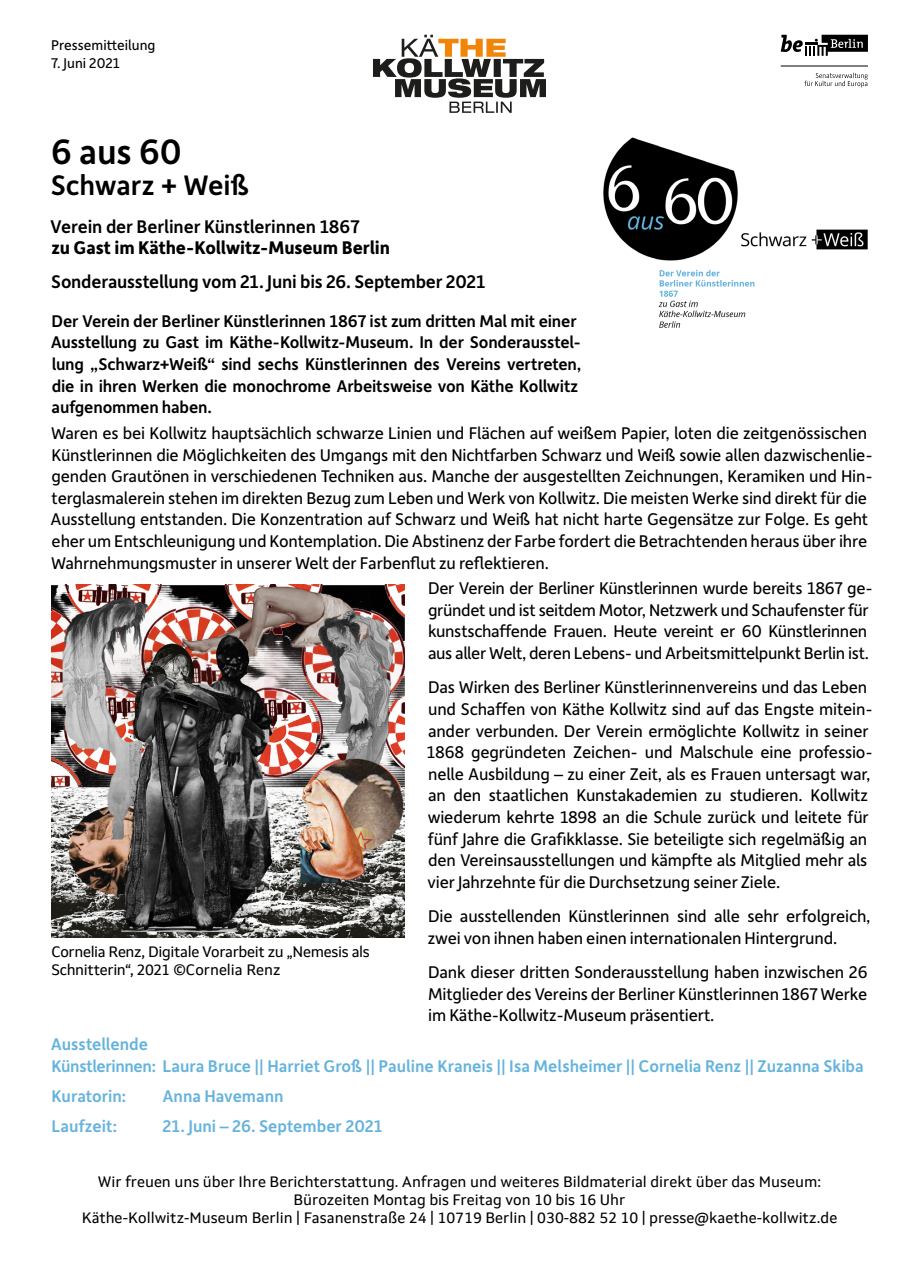
<style>
.page{position:relative;width:919px;height:1276px;background:#fff}
.page>*{position:absolute;margin:0;border:0;box-sizing:border-box;transform-origin:0 0}
.Untertitel{font:500 37.5px "Depot New";color:#000}
.Untertitel-2{font:500 30px "Depot New";letter-spacing:-.005em;color:#000}
.Laufzeit{font:500 19.5px "Depot New";letter-spacing:-.01em;color:#000}
.Laufzeit-2{font:700 19.5px "Depot New";letter-spacing:-.005em;color:#000}
.Text{font:18px/21.6px "Depot New";letter-spacing:-.01em;color:#000}
.Text-2{font:500 18px/21.6px "Depot New";letter-spacing:-.01em;color:#000}
.Daten{font:500 18px/21.6px "Depot New";color:#65b3dc}
.Personentitel{font:15px "Setimo";color:#000}
.Personentitel-2{font:15px/18px "Setimo";letter-spacing:-.02em;color:#000}
.Text-3{font:15px "Depot New";color:#000}
</style>
<div class="page">
<svg style="left:373px;top:35px;width:173px;height:78px"></svg>
<svg style="left:780px;top:35px;width:87px;height:21px"></svg>
<svg style="left:804px;top:73px;width:63px;height:14px"></svg>
<hr style="left:780px;top:66px;width:87px;height:1px;background:#000">
<img style="left:603px;top:137px;width:265px;height:191px">
<img style="left:51px;top:585px;width:353px;height:353px">
<p class="Text-3" style="left:51px;top:35px;width:106px">Pressemitteilung</p>
<p class="Text-3" style="left:51px;top:53px;width:70px">7. Juni 2021</p>
<p class="Untertitel" style="left:51px;top:127px;width:132px">6 aus 60</p>
<p class="Untertitel-2" style="left:51px;top:166px;width:200px">Schwarz + Weiß</p>
<p class="Laufzeit" style="left:50px;top:214px;width:311px">Verein der Berliner Künstlerinnen 1867</p>
<p class="Laufzeit-2" style="left:52px;top:235px;width:340px">zu Gast im Käthe-Kollwitz-Museum Berlin</p>
<p class="Laufzeit" style="left:51px;top:269px;width:435px">Sonderausstellung vom 21. Juni bis 26. September 2021</p>
<p class="Text-2" style="left:51px;top:309px;width:532px">Der Verein der Berliner Künstlerinnen 1867 ist zum dritten Mal mit einer Ausstellung zu Gast im Käthe-Kollwitz-Museum. In der Sonderausstel&shy;lung „Schwarz+Weiß“ sind sechs Künstlerinnen des Vereins vertreten, die in ihren Werken die monochrome Arbeitsweise von Käthe Kollwitz aufgenommen haben.</p>
<p class="Text" style="left:50px;top:421px;width:823px">Waren es bei Kollwitz hauptsächlich schwarze Linien und Flächen auf weißem Papier, loten die zeitgenössischen Künstlerinnen die Möglichkeiten des Umgangs mit den Nichtfarben Schwarz und Weiß sowie allen dazwischenlie&shy;genden Grautönen in verschiedenen Techniken aus. Manche der ausgestellten Zeichnungen, Keramiken und Hin&shy;terglasmalerein stehen im direkten Bezug zum Leben und Werk von Kollwitz. Die meisten Werke sind direkt für die Ausstellung entstanden. Die Konzentration auf Schwarz und Weiß hat nicht harte Gegensätze zur Folge. Es geht eher um Entschleunigung und Kontemplation. Die Abstinenz der Farbe fordert die Betrachtenden heraus über ihre Wahrnehmungsmuster in unserer Welt der Farbenflut zu reflektieren.</p>
<p class="Text" style="left:428px;top:577px;width:446px">Der Verein der Berliner Künstlerinnen wurde bereits 1867 ge&shy;gründet und ist seitdem Motor, Netzwerk und Schaufenster für kunstschaffende Frauen. Heute vereint er 60 Künstlerinnen aus aller Welt, deren Lebens- und Arbeitsmittelpunkt Berlin ist.</p>
<p class="Text" style="left:427px;top:676px;width:447px">Das Wirken des Berliner Künstlerinnenvereins und das Leben und Schaffen von Käthe Kollwitz sind auf das Engste mitein&shy;ander verbunden. Der Verein ermöglichte Kollwitz in seiner 1868 gegründeten Zeichen- und Malschule eine professio&shy;nelle Ausbildung – zu einer Zeit, als es Frauen untersagt war, an den staatlichen Kunstakademien zu studieren. Kollwitz wiederum kehrte 1898 an die Schule zurück und leitete für fünf Jahre die Grafikklasse. Sie beteiligte sich regelmäßig an den Vereinsausstellungen und kämpfte als Mitglied mehr als vier Jahrzehnte für die Durchsetzung seiner Ziele.</p>
<p class="Text" style="left:427px;top:904px;width:444px">Die ausstellenden Künstlerinnen sind alle sehr erfolgreich, zwei von ihnen haben einen internationalen Hintergrund.</p>
<p class="Text" style="left:428px;top:960px;width:441px;text-align:justify">Dank dieser dritten Sonderausstellung haben inzwischen 26<br>Mitglieder des Vereins der Berliner Künstlerinnen 1867 Werke im Käthe-Kollwitz-Museum präsentiert.</p>
<p class="Personentitel-2" style="left:51px;top:942px;width:320px">Cornelia Renz, Digitale Vorarbeit zu „Nemesis als<br>Schnitterin“, 2021 ©Cornelia Renz</p>
<p class="Daten" style="left:51px;top:1033px;width:814px">Ausstellende<br>Künstlerinnen: Laura Bruce || Harriet Groß || Pauline Kraneis || Isa Melsheimer || Cornelia Renz || Zuzanna Skiba</p>
<p class="Daten" style="left:52px;top:1084px;width:76px">Kuratorin:</p>
<p class="Daten" style="left:162px;top:1084px;width:123px">Anna Havemann</p>
<p class="Daten" style="left:52px;top:1114px;width:67px">Laufzeit:</p>
<p class="Daten" style="left:162px;top:1114px;width:221px">21. Juni – 26. September 2021</p>
<p class="Personentitel" style="left:98px;top:1172px;width:724px">Wir freuen uns über Ihre Berichterstattung. Anfragen und weiteres Bildmaterial direkt über das Museum:</p>
<p class="Personentitel" style="left:293px;top:1190px;width:333px">Bürozeiten Montag bis Freitag von 10 bis 16 Uhr</p>
<p class="Personentitel" style="left:82px;top:1208px;width:757px">Käthe-Kollwitz-Museum Berlin | Fasanenstraße 24 | 10719 Berlin | 030-882 52 10 | presse@kaethe-kollwitz.de</p>
</div>
